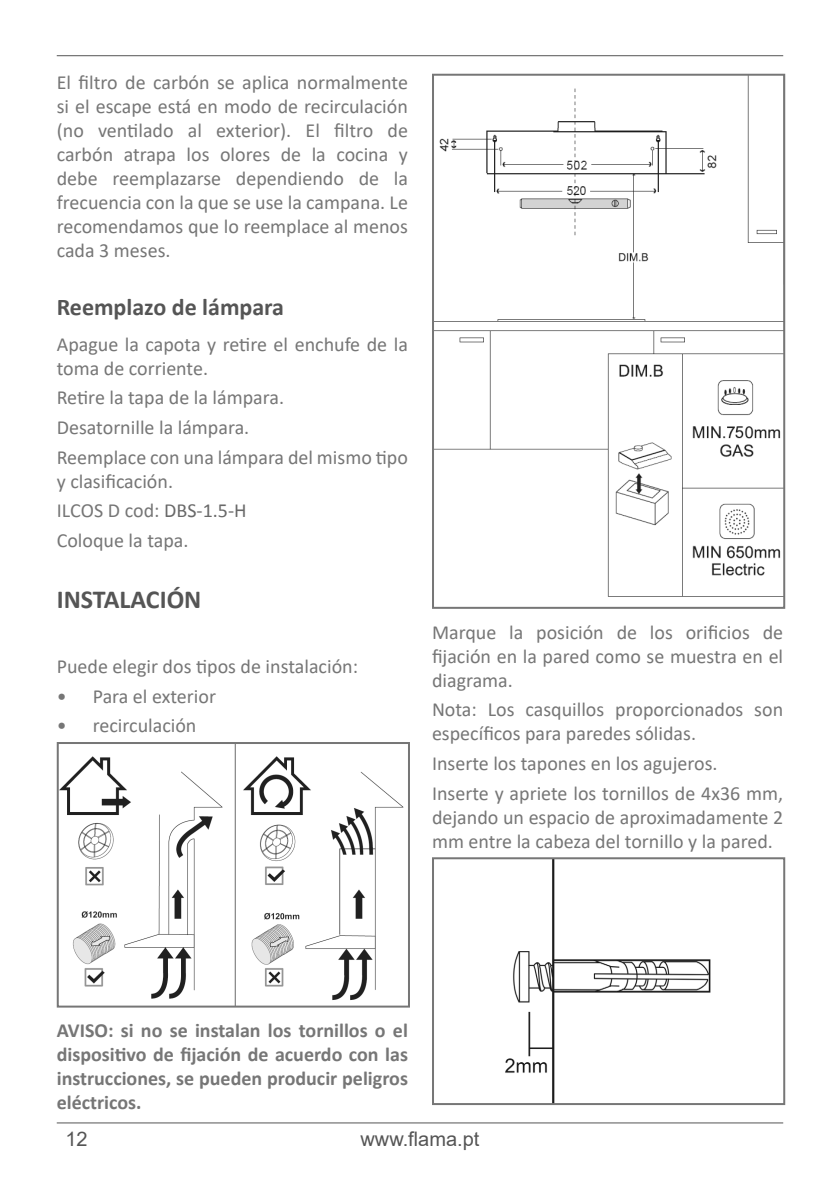
<style>
.page{position:relative;width:840px;height:1191px;background:#fff}
.page>*{position:absolute;margin:0;border:0;box-sizing:border-box;transform-origin:0 0}
.Capítulos{font:700 26px "Calibri";color:#555}
.Subcapítulos{font:700 24px "Calibri";color:#555}
.Corpo_de_texto{font:20px/24px "Calibri";color:#767676;text-align:justify}
.Corpo_de_texto-2{font:700 20px/24px "Calibri";color:#767676;text-align:justify}
.t1{font:20px "Arial";color:#555}
.s1{color:#696969}
</style>
<div class="page">
<hr style="left:57px;top:55px;width:725px;height:1px;background:#555">
<hr style="left:57px;top:1122px;width:725px;height:1px;background:#555">
<img style="left:60px;top:745px;width:344px;height:259px">
<div style="left:57px;top:742px;width:353px;height:265px;border:2px solid #767676"></div>
<img style="left:435px;top:77px;width:346px;height:520px">
<div style="left:432px;top:74px;width:352px;height:535px;border:2px solid #767676"></div>
<img style="left:505px;top:860px;width:206px;height:242px">
<div style="left:432px;top:857px;width:352px;height:248px;border:2px solid #767676"></div>
<p class="Corpo_de_texto" style="left:57px;top:70px;width:352px">El filtro de carbón se aplica normalmente si el escape está en modo de recirculación (no ventilado al exterior). El filtro de carbón atrapa los olores de la cocina y debe reemplazarse dependiendo de la frecuencia con la que se use la campana. Le recomendamos que lo reemplace al menos cada 3 meses.</p>
<p class="Subcapítulos" style="left:57px;top:290px;width:229px">Reemplazo de lámpara</p>
<p class="Corpo_de_texto" style="left:57px;top:331px;width:352px">Apague la capota y retire el enchufe de la toma de corriente.</p>
<p class="Corpo_de_texto" style="left:57px;top:385px;width:229px">Retire la tapa de la lámpara.</p>
<p class="Corpo_de_texto" style="left:57px;top:415px;width:194px">Desatornille la lámpara.</p>
<p class="Corpo_de_texto" style="left:57px;top:444px;width:352px">Reemplace con una lámpara del mismo tipo y clasificación.</p>
<p class="Corpo_de_texto" style="left:57px;top:498px;width:191px">ILCOS D cod: <span class="s1">DBS-1.5-H</span></p>
<p class="Corpo_de_texto" style="left:57px;top:528px;width:133px">Coloque la tapa.</p>
<p class="Capítulos" style="left:57px;top:581px;width:146px">INSTALACIÓN</p>
<p class="Corpo_de_texto" style="left:57px;top:654px;width:303px">Puede elegir dos tipos de instalación:</p>
<p class="Corpo_de_texto" style="left:57px;top:683px;width:161px">• Para el exterior</p>
<p class="Corpo_de_texto" style="left:57px;top:713px;width:141px">• recirculación</p>
<p class="Corpo_de_texto" style="left:432px;top:619px;width:352px">Marque la posición de los orificios de fijación en la pared como se muestra en el diagrama.</p>
<p class="Corpo_de_texto" style="left:432px;top:697px;width:352px">Nota: Los casquillos proporcionados son específicos para paredes sólidas.</p>
<p class="Corpo_de_texto" style="left:432px;top:750px;width:287px">Inserte los tapones en los agujeros.</p>
<p class="Corpo_de_texto" style="left:432px;top:780px;width:352px">Inserte y apriete los tornillos de 4x36 mm, dejando un espacio de aproximadamente 2 mm entre la cabeza del tornillo y la pared.</p>
<p class="Corpo_de_texto-2" style="left:57px;top:1018px;width:352px">AVISO: si no se instalan los tornillos o el dispositivo de fijación de acuerdo con las instrucciones, se pueden producir peligros eléctricos.</p>
<p class="t1" style="left:65px;top:1125px;width:24px">12</p>
<p class="t1" style="left:360px;top:1125px;width:120px">www.flama.pt</p>
</div>
